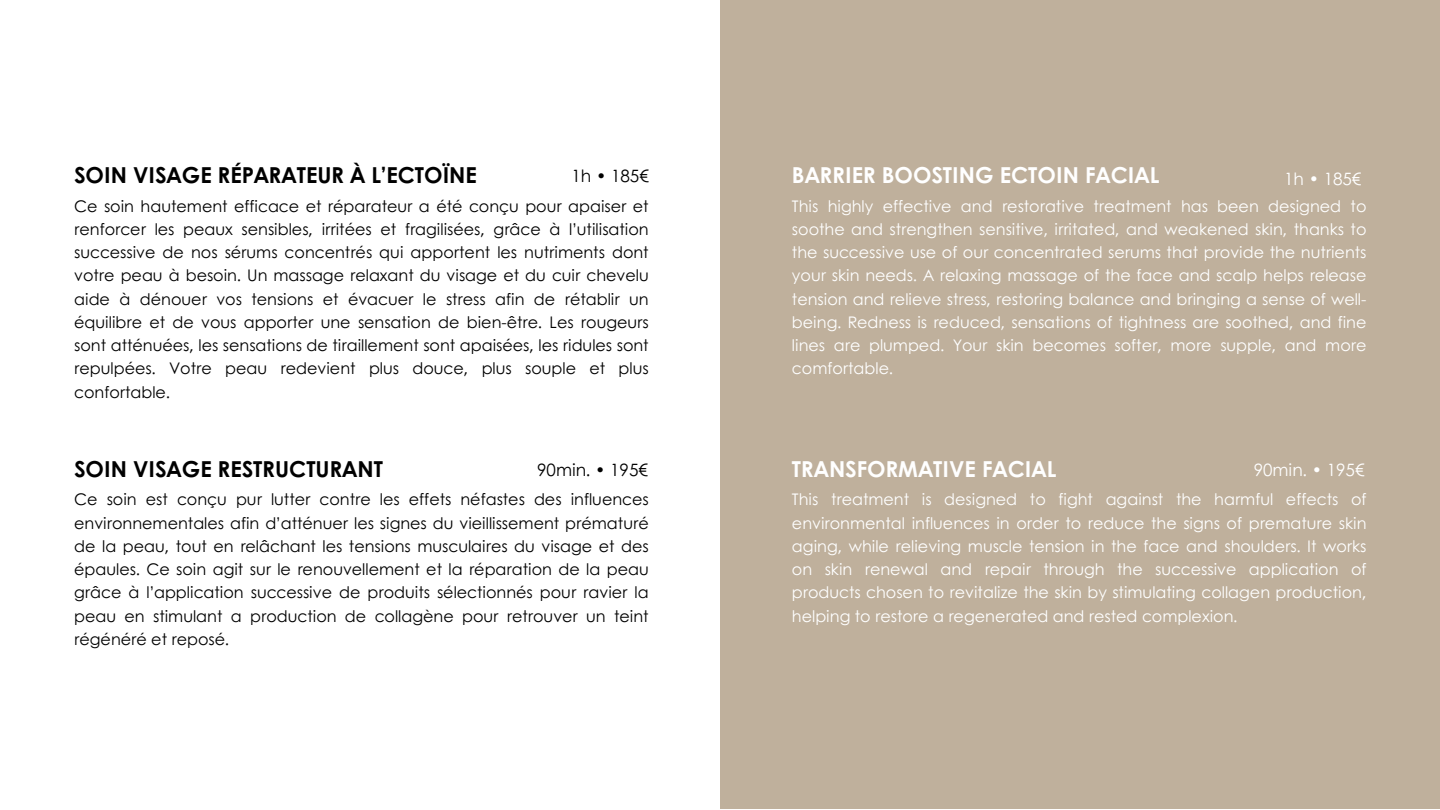
<style>
.page{position:relative;width:1440px;height:810px;background:#fff}
.page>*{position:absolute;margin:0;border:0;box-sizing:border-box;transform-origin:0 0}
.t1{font:700 22px "Century Gothic";color:#000}
.t2{font:700 22px "Century Gothic";color:#fff}
.t3{font:17px "Century Gothic";color:#000}
.t4{font:17px "Century Gothic";color:#fff}
.t5{font:16px/23.2px "Century Gothic";color:#000;text-align:justify}
.t6{font:16px/23.2px "Century Gothic";color:#fff;text-align:justify}
</style>
<div class="page">
<div style="left:720px;top:0;width:720px;height:809px;background:#bfb09c"></div>
<h1 class="t1" style="left:74px;top:159px;width:404px">SOIN VISAGE RÉPARATEUR À L’ECTOÏNE</h1>
<p class="t5" style="left:74px;top:193px;width:576px">Ce soin hautement efficace et réparateur a été conçu pour apaiser et renforcer les peaux sensibles, irritées et fragilisées, grâce à l’utilisation successive de nos sérums concentrés qui apportent les nutriments dont votre peau à besoin. Un massage relaxant du visage et du cuir chevelu aide à dénouer vos tensions et évacuer le stress afin de rétablir un équilibre et de vous apporter une sensation de bien-être. Les rougeurs sont atténuées, les sensations de tiraillement sont apaisées, les ridules sont repulpées. Votre peau redevient plus douce, plus souple et plus confortable.</p>
<p class="t3" style="left:572px;top:163px;width:79px">1h • 185€</p>
<h1 class="t1" style="left:74px;top:452px;width:310px">SOIN VISAGE RESTRUCTURANT</h1>
<p class="t5" style="left:74px;top:487px;width:576px">Ce soin est conçu pur lutter contre les effets néfastes des influences environnementales afin d’atténuer les signes du vieillissement prématuré de la peau, tout en relâchant les tensions musculaires du visage et des épaules. Ce soin agit sur le renouvellement et la réparation de la peau grâce à l’application successive de produits sélectionnés pour ravier la peau en stimulant a production de collagène pour retrouver un teint régénéré et reposé.</p>
<p class="t3" style="left:537px;top:456px;width:112px">90min. • 195€</p>
<h1 class="t2" style="left:792px;top:159px;width:369px">BARRIER BOOSTING ECTOIN FACIAL</h1>
<p class="t6" style="left:792px;top:193px;width:576px">This highly effective and restorative treatment has been designed to soothe and strengthen sensitive, irritated, and weakened skin, thanks to the successive use of our concentrated serums that provide the nutrients your skin needs. A relaxing massage of the face and scalp helps release tension and relieve stress, restoring balance and bringing a sense of well&shy;being. Redness is reduced, sensations of tightness are soothed, and fine lines are plumped. Your skin becomes softer, more supple, and more comfortable.</p>
<p class="t4" style="left:1284px;top:166px;width:79px">1h • 185€</p>
<h1 class="t2" style="left:792px;top:452px;width:266px">TRANSFORMATIVE FACIAL</h1>
<p class="t6" style="left:792px;top:487px;width:576px">This treatment is designed to fight against the harmful effects of environmental influences in order to reduce the signs of premature skin aging, while relieving muscle tension in the face and shoulders. It works on skin renewal and repair through the successive application of products chosen to revitalize the skin by stimulating collagen production, helping to restore a regenerated and rested complexion.</p>
<p class="t4" style="left:1254px;top:456px;width:112px">90min. • 195€</p>
</div>
